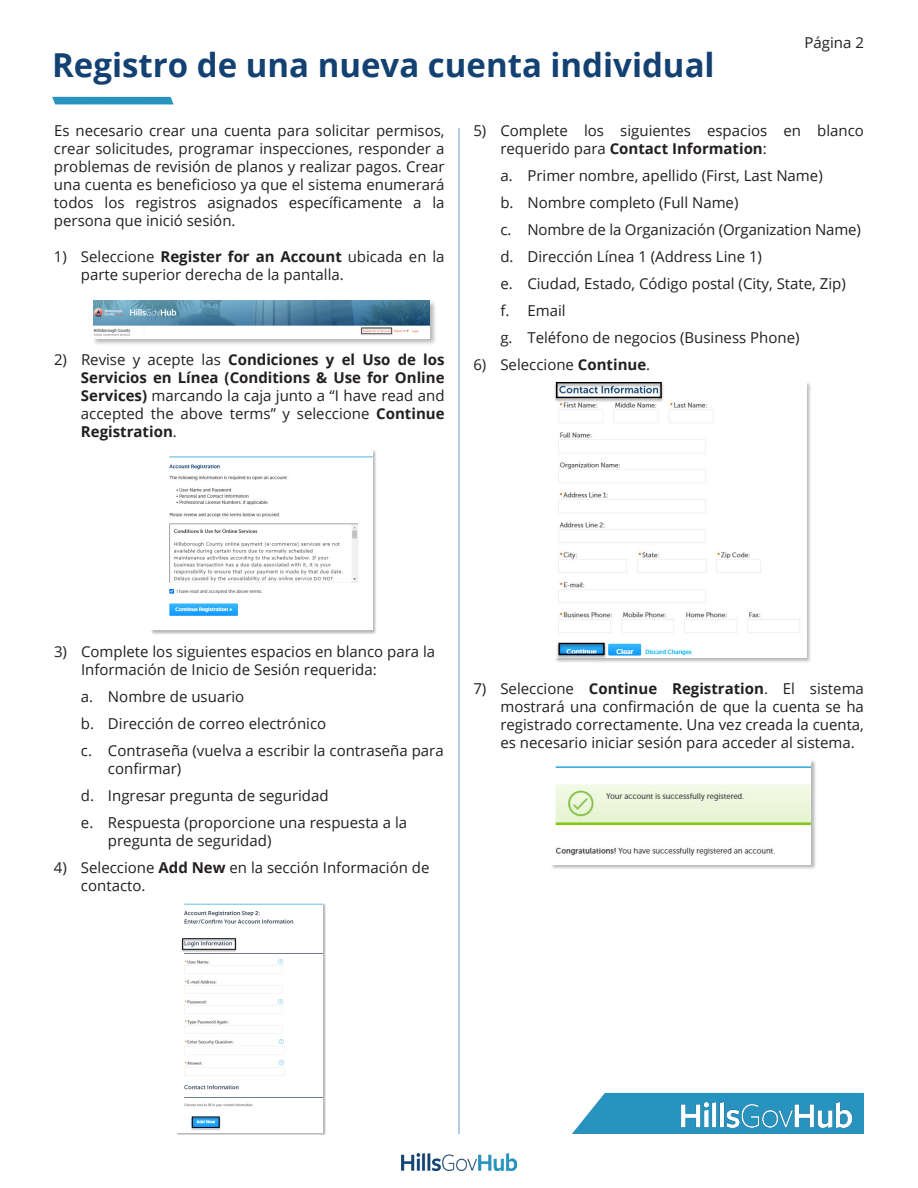
<style>
.page{position:relative;width:918px;height:1188px;background:#fff}
.page>*{position:absolute;margin:0;border:0;box-sizing:border-box;transform-origin:0 0}
.t1{font:700 33px "Open Sans";color:#134172}
.t2{font:15px/18px "Open Sans";color:#231f20}
.t3{font:700 15px/18px "Open Sans";color:#231f20;text-align:justify}
.s1{font-weight:400}
.s2{font-weight:700}
</style>
<div class="page">
<hr style="left:458px;top:128px;width:2px;height:1006px;background:#98bfdb">
<img style="left:401px;top:1153px;width:116px;height:17px">
<svg style="left:52px;top:97px;width:122px;height:7px"></svg>
<div style="left:93px;top:300px;width:344px;height:46px;background:#231f20;opacity:.32"></div>
<img style="left:93px;top:301px;width:337px;height:37px">
<div style="left:554px;top:381px;width:258px;height:282px;background:#231f20;opacity:.32"></div>
<img style="left:555px;top:382px;width:251px;height:276px">
<div style="left:150px;top:449px;width:227px;height:186px;background:#231f20;opacity:.32"></div>
<img style="left:151px;top:449px;width:221px;height:181px">
<div style="left:550px;top:759px;width:266px;height:111px;background:#231f20;opacity:.32"></div>
<img style="left:551px;top:760px;width:260px;height:104px">
<div style="left:176px;top:903px;width:150px;height:232px;background:#231f20;opacity:.32"></div>
<img style="left:176px;top:903px;width:147px;height:229px">
<svg style="left:572px;top:1093px;width:292px;height:41px;background:#3c9cc4"></svg>
<img style="left:682px;top:1102px;width:169px;height:25px">
<p class="t2" style="left:805px;top:33px;width:61px">Página 2</p>
<h1 class="t1" style="left:52px;top:42px;width:664px">Registro de una nueva cuenta individual</h1>
<p class="t2" style="left:54px;top:121px;width:392px">Es necesario crear una cuenta para solicitar permisos,</p>
<p class="t2" style="left:473px;top:121px;width:392px">5) Complete los siguientes espacios en blanco</p>
<p class="t2" style="left:54px;top:139px;width:392px">crear solicitudes, programar inspecciones, responder a</p>
<p class="t3" style="left:500px;top:139px;width:268px"><span class="s1">requerido para</span> Contact Information<span class="s1">:</span></p>
<p class="t2" style="left:54px;top:157px;width:392px">problemas de revisión de planos y realizar pagos. Crear</p>
<p class="t2" style="left:500px;top:166px;width:324px">a. Primer nombre, apellido (First, Last Name)</p>
<p class="t2" style="left:54px;top:175px;width:392px">una cuenta es beneficioso ya que el sistema enumerará todos los registros asignados específicamente a la</p>
<p class="t2" style="left:500px;top:193px;width:240px">b. Nombre completo (Full Name)</p>
<p class="t2" style="left:54px;top:211px;width:183px">persona que inició sesión.</p>
<p class="t2" style="left:500px;top:220px;width:362px">c. Nombre de la Organización (Organization Name)</p>
<p class="t2" style="left:54px;top:247px;width:392px">1) Seleccione <span class="s2">Register for an Account</span> ubicada en la</p>
<p class="t2" style="left:500px;top:247px;width:263px">d. Dirección Línea 1 (Address Line 1)</p>
<p class="t2" style="left:81px;top:265px;width:264px">parte superior derecha de la pantalla.</p>
<p class="t2" style="left:500px;top:274px;width:347px">e. Ciudad, Estado, Código postal (City, State, Zip)</p>
<p class="t2" style="left:500px;top:296px;width:301px;line-height:27px">f. Email<br>g. Teléfono de negocios (Business Phone)</p>
<h5 class="t3" style="left:54px;top:351px;width:392px"><span class="s1">2) Revise y acepte las</span> Condiciones y el Uso de los</h5>
<p class="t2" style="left:473px;top:355px;width:178px">6) Seleccione <span class="s2">Continue</span>.</p>
<p class="t3" style="left:81px;top:369px;width:365px">Servicios en Línea (Conditions &amp; Use for Online Services) <span class="s1">marcando la caja junto a “I have read and accepted the above terms” y seleccione</span> Continue Registration<span class="s1">.</span></p>
<p class="t2" style="left:54px;top:642px;width:383px">3) Complete los siguientes espacios en blanco para la</p>
<p class="t2" style="left:81px;top:660px;width:297px">Información de Inicio de Sesión requerida:</p>
<p class="t2" style="left:81px;top:687px;width:165px">a. Nombre de usuario</p>
<p class="t2" style="left:473px;top:679px;width:392px">7) Seleccione <span class="s2">Continue Registration</span>. El sistema</p>
<p class="t2" style="left:500px;top:697px;width:365px">mostrará una confirmación de que la cuenta se ha</p>
<p class="t2" style="left:81px;top:714px;width:247px">b. Dirección de correo electrónico</p>
<p class="t2" style="left:500px;top:715px;width:365px">registrado correctamente. Una vez creada la cuenta, es necesario iniciar sesión para acceder al sistema.</p>
<p class="t2" style="left:81px;top:741px;width:364px">c. Contraseña (vuelva a escribir la contraseña para</p>
<p class="t2" style="left:108px;top:759px;width:75px">confirmar)</p>
<p class="t2" style="left:81px;top:786px;width:249px">d. Ingresar pregunta de seguridad</p>
<p class="t2" style="left:108px;top:813px;width:301px;text-indent:-27px">e. Respuesta (proporcione una respuesta a la pregunta de seguridad)</p>
<p class="t2" style="left:81px;top:858px;width:350px;text-indent:-27px">4) Seleccione <span class="s2">Add New</span> en la sección Información de contacto.</p>
</div>
